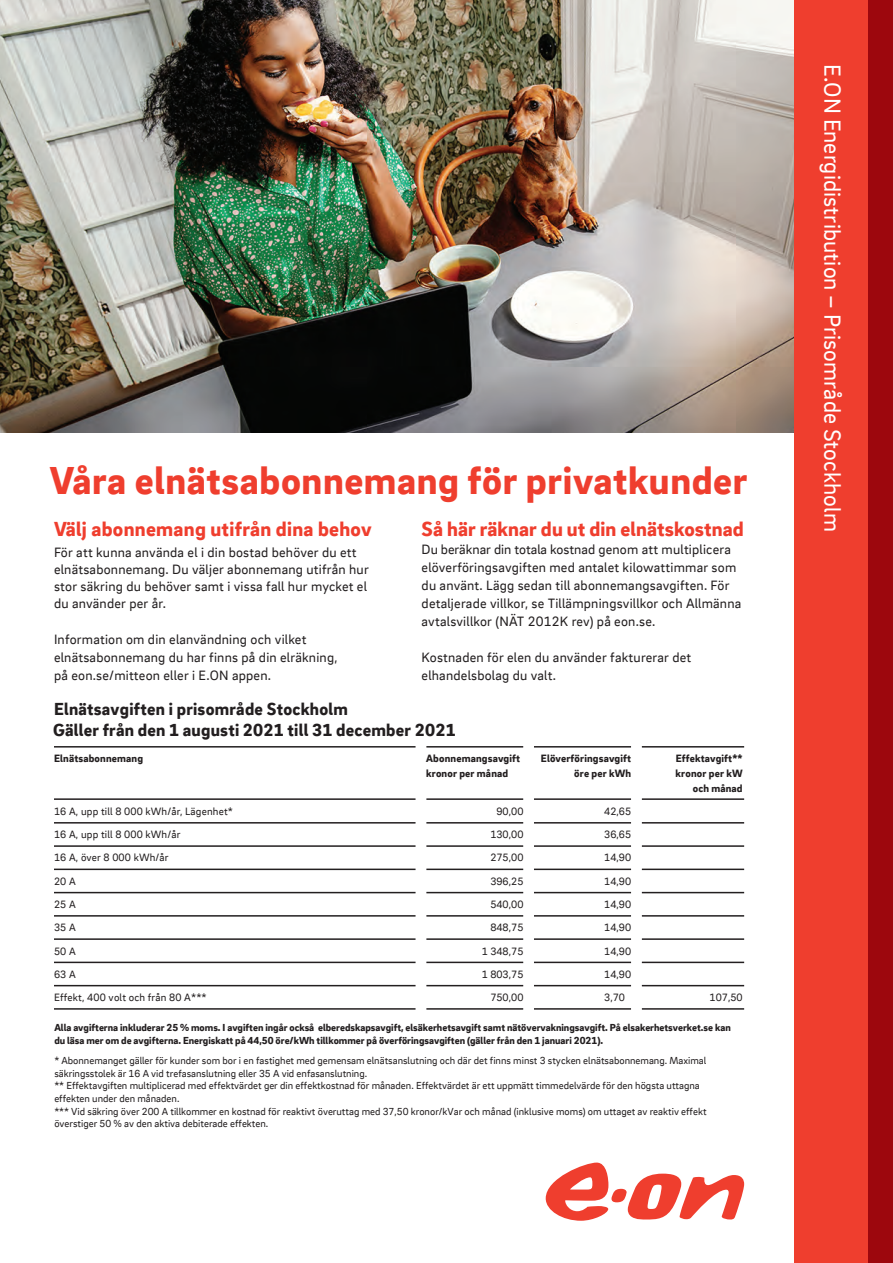
<style>
.page{position:relative;width:893px;height:1263px;background:#fff}
.page>*{position:absolute;margin:0;border:0;box-sizing:border-box;transform-origin:0 0}
.t1{font:900 40.2px "EON Brix Sans";letter-spacing:.015em;color:#ef3e2e}
.t2{font:24px "EON Brix Sans";letter-spacing:.005em;color:#fff}
.t3{font:900 21px "EON Brix Sans";letter-spacing:.005em;color:#ef3e2e}
.t4{font:900 18px "EON Brix Sans";letter-spacing:.01em;color:#221e1f}
.t5{font:900 18px "EON Brix Sans";letter-spacing:.015em;color:#231f20}
.t6{font:13.95px/18px "EON Brix Sans";letter-spacing:.015em;color:#231f20}
.t7{font:10.95px "EON Brix Sans";letter-spacing:.015em;color:#231f20}
.t8{font:900 10.95px/15px "EON Brix Sans";letter-spacing:.015em;color:#231f20;text-align:right}
.t9{font:10.95px "EON Brix Sans";color:#231f20}
.t10{font:10.5px/12.6px "EON Brix Sans";color:#231f20}
.t11{font:900 10.5px/12.6px "EON Brix Sans";color:#231f20}
</style>
<div class="page">
<img style="left:0;top:0;width:794px;height:432px">
<div style="left:794px;top:0;width:87px;height:1263px;background:#ef3e2e"></div>
<svg style="left:546px;top:1162px;width:198px;height:59px"></svg>
<div style="left:868px;top:0;width:25px;height:1263px;background:#9d070d"></div>
<hr style="left:54px;top:746px;width:362px;height:1px;background:#231f20">
<hr style="left:426px;top:746px;width:97px;height:1px;background:#231f20">
<hr style="left:534px;top:746px;width:97px;height:1px;background:#231f20">
<hr style="left:642px;top:746px;width:102px;height:1px;background:#231f20">
<hr style="left:54px;top:798px;width:362px;height:2px;background:#231f20">
<hr style="left:426px;top:798px;width:97px;height:2px;background:#231f20">
<hr style="left:534px;top:798px;width:97px;height:2px;background:#231f20">
<hr style="left:642px;top:798px;width:102px;height:2px;background:#231f20">
<hr style="left:54px;top:822px;width:362px;height:1px;background:#231f20">
<hr style="left:426px;top:822px;width:97px;height:1px;background:#231f20">
<hr style="left:534px;top:822px;width:97px;height:1px;background:#231f20">
<hr style="left:642px;top:822px;width:102px;height:1px;background:#231f20">
<hr style="left:54px;top:845px;width:362px;height:2px;background:#231f20">
<hr style="left:426px;top:845px;width:97px;height:2px;background:#231f20">
<hr style="left:534px;top:845px;width:97px;height:2px;background:#231f20">
<hr style="left:642px;top:845px;width:102px;height:2px;background:#231f20">
<hr style="left:54px;top:868px;width:362px;height:2px;background:#231f20">
<hr style="left:426px;top:868px;width:97px;height:2px;background:#231f20">
<hr style="left:534px;top:868px;width:97px;height:2px;background:#231f20">
<hr style="left:642px;top:868px;width:102px;height:2px;background:#231f20">
<hr style="left:54px;top:892px;width:362px;height:1px;background:#231f20">
<hr style="left:426px;top:892px;width:97px;height:1px;background:#231f20">
<hr style="left:534px;top:892px;width:97px;height:1px;background:#231f20">
<hr style="left:642px;top:892px;width:102px;height:1px;background:#231f20">
<hr style="left:54px;top:915px;width:362px;height:2px;background:#231f20">
<hr style="left:426px;top:915px;width:97px;height:2px;background:#231f20">
<hr style="left:534px;top:915px;width:97px;height:2px;background:#231f20">
<hr style="left:642px;top:915px;width:102px;height:2px;background:#231f20">
<hr style="left:54px;top:938px;width:362px;height:2px;background:#231f20">
<hr style="left:426px;top:938px;width:97px;height:2px;background:#231f20">
<hr style="left:534px;top:938px;width:97px;height:2px;background:#231f20">
<hr style="left:642px;top:938px;width:102px;height:2px;background:#231f20">
<hr style="left:54px;top:962px;width:362px;height:1px;background:#231f20">
<hr style="left:426px;top:962px;width:97px;height:1px;background:#231f20">
<hr style="left:534px;top:962px;width:97px;height:1px;background:#231f20">
<hr style="left:642px;top:962px;width:102px;height:1px;background:#231f20">
<hr style="left:54px;top:985px;width:362px;height:1px;background:#231f20">
<hr style="left:426px;top:985px;width:97px;height:1px;background:#231f20">
<hr style="left:534px;top:985px;width:97px;height:1px;background:#231f20">
<hr style="left:642px;top:985px;width:102px;height:1px;background:#231f20">
<hr style="left:54px;top:1008px;width:362px;height:2px;background:#231f20">
<hr style="left:426px;top:1008px;width:97px;height:2px;background:#231f20">
<hr style="left:534px;top:1008px;width:97px;height:2px;background:#231f20">
<hr style="left:642px;top:1008px;width:102px;height:2px;background:#231f20">
<h1 class="t1" style="left:50px;top:453px;width:699px">Våra elnätsabonnemang för privatkunder</h1>
<h3 class="t3" style="left:422px;top:515px;width:324px">Så här räknar du ut din elnätskostnad</h3>
<p class="t6" style="left:422px;top:540px;width:321px">Du beräknar din totala kostnad genom att multiplicera elöverföringsavgiften med antalet kilowattimmar som du använt. Lägg sedan till abonnemangsavgiften. För detaljerade villkor, se Tillämpningsvillkor och Allmänna avtalsvillkor (NÄT 2012K rev) på eon.se.</p>
<p class="t6" style="left:422px;top:648px;width:271px">Kostnaden för elen du använder fakturerar det elhandelsbolag du valt.</p>
<h3 class="t3" style="left:54px;top:515px;width:319px">Välj abonnemang utifrån dina behov</h3>
<p class="t6" style="left:54px;top:543px;width:316px;line-height:17.1px">För att kunna använda el i din bostad behöver du ett elnätsabonnemang. Du väljer abonnemang utifrån hur stor säkring du behöver samt i vissa fall hur mycket el du använder per år.</p>
<p class="t6" style="left:54px;top:630px;width:285px">Information om din elanvändning och vilket elnätsabonnemang du har finns på din elräkning, på eon.se/mitteon eller i E.ON appen.</p>
<p class="t5" style="left:54px;top:697px;width:295px">Elnätsavgiften i prisområde Stockholm</p>
<p class="t8" style="left:54px;top:750px;width:91px">Elnätsabonnemang</p>
<p class="t8" style="left:426px;top:750px;width:95px;text-align:left">Abonnemangsavgift kronor per månad</p>
<p class="t8" style="left:541px;top:750px;width:92px">Elöverföringsavgift öre per kWh</p>
<p class="t8" style="left:676px;top:750px;width:69px">Effektavgift** kronor per kW och månad</p>
<p class="t7" style="left:54px;top:804px;width:181px">16 A, upp till 8 000 kWh/år, Lägenhet*</p>
<p class="t7" style="left:496px;top:804px;width:28px">90,00</p>
<p class="t9" style="left:604px;top:804px;width:28px">42,65</p>
<p class="t7" style="left:54px;top:827px;width:128px">16 A, upp till 8 000 kWh/år</p>
<p class="t7" style="left:490px;top:827px;width:35px">130,00</p>
<p class="t9" style="left:604px;top:827px;width:28px">36,65</p>
<p class="t7" style="left:54px;top:851px;width:116px">16 A, över 8 000 kWh/år</p>
<p class="t7" style="left:490px;top:851px;width:35px">275,00</p>
<p class="t9" style="left:604px;top:851px;width:28px">14,90</p>
<p class="t7" style="left:54px;top:874px;width:23px">20 A</p>
<p class="t7" style="left:490px;top:874px;width:35px">396,25</p>
<p class="t9" style="left:604px;top:874px;width:28px">14,90</p>
<p class="t7" style="left:54px;top:897px;width:23px">25 A</p>
<p class="t7" style="left:490px;top:897px;width:35px">540,00</p>
<p class="t9" style="left:604px;top:897px;width:28px">14,90</p>
<p class="t7" style="left:54px;top:920px;width:23px">35 A</p>
<p class="t7" style="left:490px;top:920px;width:35px">848,75</p>
<p class="t9" style="left:604px;top:920px;width:28px">14,90</p>
<p class="t7" style="left:54px;top:944px;width:23px">50 A</p>
<p class="t7" style="left:482px;top:944px;width:43px">1 348,75</p>
<p class="t9" style="left:604px;top:944px;width:28px">14,90</p>
<p class="t7" style="left:54px;top:967px;width:23px">63 A</p>
<p class="t7" style="left:482px;top:967px;width:43px">1 803,75</p>
<p class="t9" style="left:604px;top:967px;width:28px">14,90</p>
<p class="t7" style="left:54px;top:990px;width:154px">Effekt, 400 volt och från 80 A***</p>
<p class="t7" style="left:490px;top:990px;width:35px">750,00</p>
<p class="t9" style="left:604px;top:990px;width:22px">3,70</p>
<p class="t7" style="left:710px;top:990px;width:35px">107,50</p>
<p class="t11" style="left:54px;top:1021px;width:678px">Alla avgifterna inkluderar 25 % moms. I avgiften ingår också elberedskapsavgift, elsäkerhetsavgift samt nätövervakningsavgift. På elsakerhetsverket.se kan du läsa mer om de avgifterna. Energiskatt på 44,50 öre/kWh tillkommer på överföringsavgiften (gäller från den 1 januari 2021).</p>
<p class="t10" style="left:54px;top:1054px;width:654px">* Abonnemanget gäller för kunder som bor i en fastighet med gemensam elnätsanslutning och där det finns minst 3 stycken elnätsabonnemang. Maximal säkringsstolek är 16 A vid trefasanslutning eller 35 A vid enfasanslutning.<br>** Effektavgiften multiplicerad med effektvärdet ger din effektkostnad för månaden. Effektvärdet är ett uppmätt timmedelvärde för den högsta uttagna effekten under den månaden.<br>*** Vid säkring över 200 A tillkommer en kostnad för reaktivt överuttag med 37,50 kronor/kVar och månad (inklusive moms) om uttaget av reaktiv effekt överstiger 50 % av den aktiva debiterade effekten.</p>
<p class="t4" style="left:53px;top:718px;width:404px">Gäller från den 1 augusti 2021 till 31 december 2021</p>
<h2 class="t2" style="left:848px;top:64px;width:469px;rotate:90deg">E.ON Energidistribution – Prisområde Stockholm</h2>
</div>
